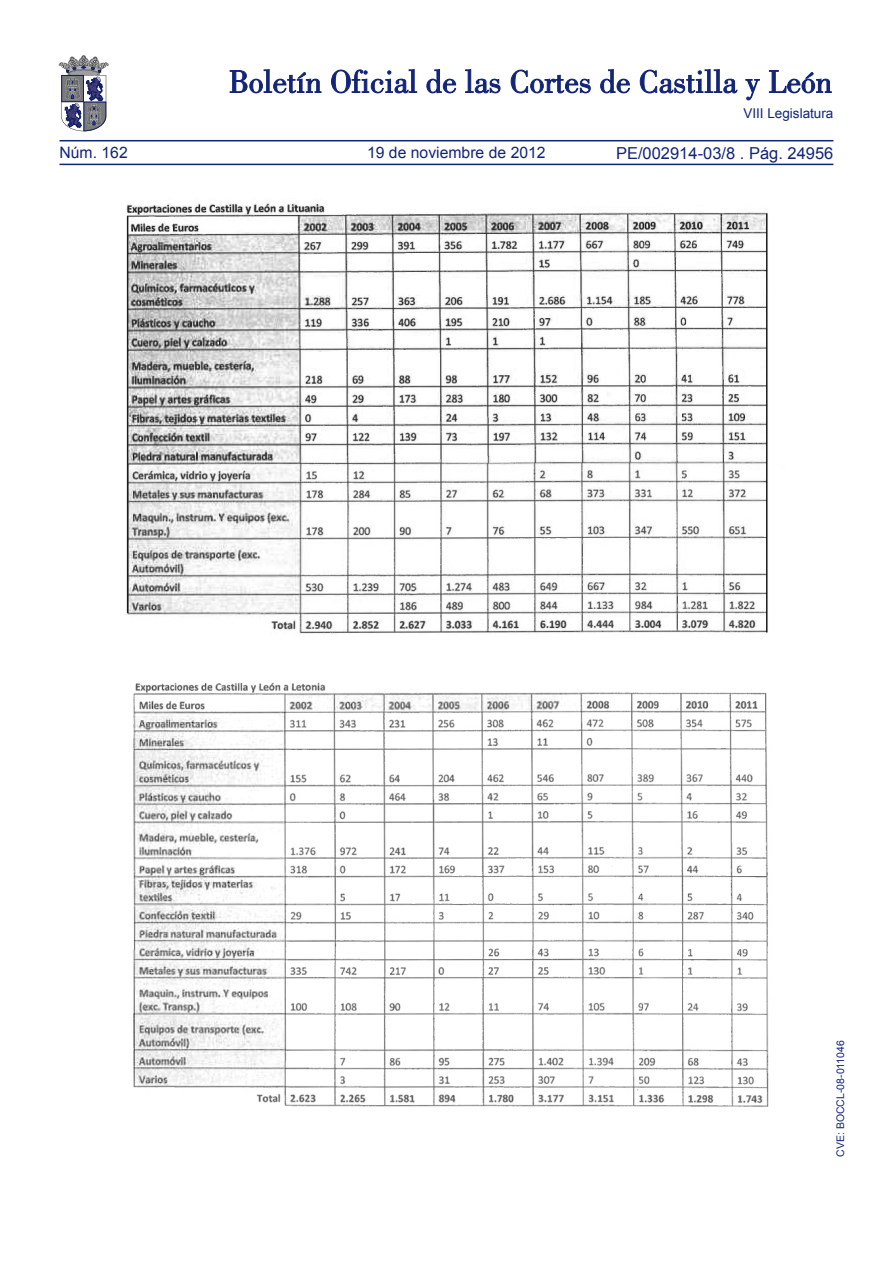
<style>
.page{position:relative;width:893px;height:1263px;background:#fff}
.page>*{position:absolute;margin:0;border:0;box-sizing:border-box;transform-origin:0 0}
.t1{font:16.5px "Arial";color:#132577}
.t2{font:15.75px "Arial";color:#132577}
.t3{font:13.5px "Arial";color:#132577}
.TEXTO_NORMAL{font:10.5px "Arial";color:#132577}
</style>
<div class="page">
<hr style="left:60px;top:164px;width:773px;height:1px;background:#132577">
<hr style="left:60px;top:140px;width:773px;height:1px;background:#132577">
<svg style="left:230px;top:69px;width:91px;height:24px"></svg>
<svg style="left:331px;top:69px;width:86px;height:24px"></svg>
<svg style="left:426px;top:69px;width:30px;height:24px"></svg>
<svg style="left:465px;top:69px;width:35px;height:24px"></svg>
<svg style="left:511px;top:70px;width:80px;height:23px"></svg>
<svg style="left:600px;top:69px;width:30px;height:24px"></svg>
<svg style="left:640px;top:69px;width:97px;height:24px"></svg>
<svg style="left:745px;top:79px;width:15px;height:21px"></svg>
<svg style="left:769px;top:70px;width:62px;height:23px"></svg>
<svg style="left:59px;top:55px;width:49px;height:76px"></svg>
<img style="left:126px;top:203px;width:642px;height:431px">
<img style="left:133px;top:682px;width:636px;height:425px">
<p class="t2" style="left:60px;top:142px;width:70px">Núm. 162</p>
<p class="t2" style="left:367px;top:142px;width:180px">19 de noviembre de 2012</p>
<p class="t3" style="left:743px;top:105px;width:92px">VIII Legislatura</p>
<p class="t1" style="left:616px;top:142px;width:219px">PE/002914-03/8 . Pág. 24956</p>
<p class="TEXTO_NORMAL" style="left:834px;top:1157px;width:118px;rotate:-90deg">CVE: BOCCL-08-011046</p>
</div>
